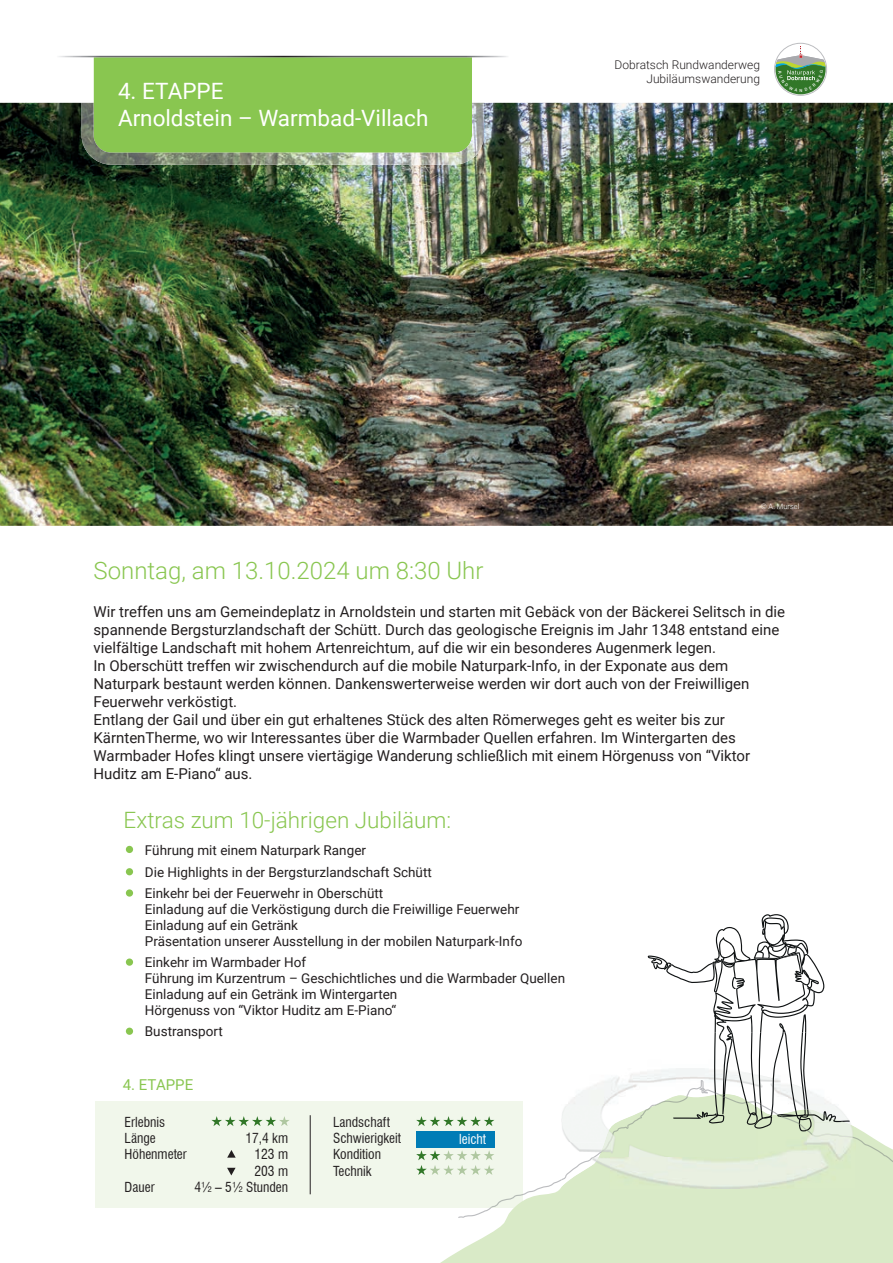
<style>
.page{position:relative;width:893px;height:1263px;background:#fff}
.page>*{position:absolute;margin:0;border:0;box-sizing:border-box;transform-origin:0 0}
.t1{font:300 24px "Roboto";color:#89c650}
.t2{font:22.5px/27px "Roboto";color:#fff}
.t3{font:300 22.5px "Roboto";color:#89c650}
.t4{font:15px/18px "Roboto";color:#231f20}
.t5{font:15px "Roboto";color:#89c650}
.t6{font:13.5px/16.2px "Roboto";color:#231f20}
.t7{font:condensed 13.5px "Swiss 721 BT";color:#231f20}
.t8{font:condensed 13.5px "Swiss 721 BT";color:#384636}
.t9{font:condensed 13.5px "Swiss 721 BT";color:#fff}
.t10{font:300 12px/14.4px "Roboto";color:#231f20;text-align:right}
.t11{font:300 7.5px "Roboto";color:#fff}
</style>
<div class="page">
<img style="left:0;top:103px;width:893px;height:423px">
<img style="left:82px;top:153px;width:402px;height:12px">
<svg style="left:82px;top:55px;width:402px;height:98px;background:#8dc559"></svg>
<svg style="left:787px;top:92px;width:27px;height:2px"></svg>
<hr style="left:57px;top:56px;width:452px;height:1px;background:#fff">
<div style="left:126px;top:846px;width:7px;height:7px;background:#89c650;border-radius:50%"></div>
<div style="left:126px;top:868px;width:7px;height:7px;background:#89c650;border-radius:50%"></div>
<div style="left:126px;top:889px;width:7px;height:8px;background:#89c650;border-radius:50%"></div>
<div style="left:126px;top:958px;width:7px;height:8px;background:#89c650;border-radius:50%"></div>
<div style="left:126px;top:1027px;width:7px;height:8px;background:#89c650;border-radius:50%"></div>
<div style="left:96px;top:1101px;width:427px;height:107px;background:#f1f7eb"></div>
<hr style="left:310px;top:1115px;width:1px;height:79px;background:#231f20">
<svg style="left:211px;top:1116px;width:78px;height:10px"></svg>
<svg style="left:227px;top:1150px;width:9px;height:8px"></svg>
<svg style="left:227px;top:1168px;width:9px;height:7px"></svg>
<svg style="left:416px;top:1116px;width:477px;height:147px;fill:#d9eac7"></svg>
<svg style="left:856px;top:1138px;width:37px;height:24px"></svg>
<svg style="left:416px;top:1150px;width:146px;height:68px"></svg>
<img style="left:566px;top:1068px;width:153px;height:38px">
<img style="left:562px;top:1106px;width:39px;height:35px">
<img style="left:698px;top:1098px;width:24px;height:25px">
<img style="left:758px;top:1130px;width:49px;height:58px">
<img style="left:562px;top:1141px;width:49px;height:47px">
<img style="left:807px;top:1139px;width:49px;height:49px">
<img style="left:610px;top:1157px;width:148px;height:31px">
<img style="left:645px;top:1080px;width:69px;height:16px">
<img style="left:562px;top:1151px;width:40px;height:29px">
<img style="left:601px;top:1096px;width:87px;height:57px">
<img style="left:718px;top:1098px;width:4px;height:6px">
<img style="left:777px;top:1116px;width:79px;height:23px">
<img style="left:756px;top:1057px;width:3px;height:30px">
<img style="left:755px;top:1117px;width:22px;height:13px">
<img style="left:710px;top:1113px;width:36px;height:11px">
<img style="left:784px;top:1032px;width:66px;height:90px">
<img style="left:788px;top:1109px;width:37px;height:21px">
<img style="left:777px;top:1114px;width:31px;height:17px">
<img style="left:759px;top:1032px;width:25px;height:69px">
<img style="left:754px;top:1117px;width:18px;height:12px">
<svg style="left:648px;top:914px;width:176px;height:118px"></svg>
<img style="left:719px;top:1032px;width:37px;height:69px">
<img style="left:722px;top:1094px;width:25px;height:20px">
<img style="left:746px;top:1117px;width:12px;height:8px">
<svg style="left:746px;top:1101px;width:42px;height:16px"></svg>
<img style="left:714px;top:1032px;width:2px;height:63px">
<img style="left:673px;top:1095px;width:44px;height:24px">
<svg style="left:715px;top:1092px;width:10px;height:6px"></svg>
<svg style="left:775px;top:47px;width:51px;height:45px"></svg>
<h2 class="t2" style="left:118px;top:76px;width:312px">4. ETAPPE<br>Arnoldstein – Warmbad-Villach</h2>
<p class="t10" style="left:615px;top:57px;width:147px">Dobratsch Rundwanderweg<br>Jubiläumswanderung</p>
<p class="t11" style="left:761px;top:501px;width:40px">© A. Mursel</p>
<h1 class="t1" style="left:94px;top:554px;width:391px">Sonntag, am 13.10.2024 um 8:30 Uhr</h1>
<p class="t4" style="left:94px;top:602px;width:693px">Wir treffen uns am Gemeindeplatz in Arnoldstein und starten mit Gebäck von der Bäckerei Selitsch in die spannende Bergsturzlandschaft der Schütt. Durch das geologische Ereignis im Jahr 1348 entstand eine vielfältige Landschaft mit hohem Artenreichtum, auf die wir ein besonderes Augenmerk legen.<br>In Oberschütt treffen wir zwischendurch auf die mobile Naturpark-Info, in der Exponate aus dem Naturpark bestaunt werden können. Dankenswerterweise werden wir dort auch von der Freiwilligen Feuerwehr verköstigt.<br>Entlang der Gail und über ein gut erhaltenes Stück des alten Römerweges geht es weiter bis zur KärntenTherme, wo wir Interessantes über die Warmbader Quellen erfahren. Im Wintergarten des Warmbader Hofes klingt unsere viertägige Wanderung schließlich mit einem Hörgenuss von “Viktor Huditz am E-Piano“ aus.</p>
<h2 class="t3" style="left:124px;top:804px;width:329px">Extras zum 10-jährigen Jubiläum:</h2>
<p class="t6" style="left:145px;top:838px;width:288px;line-height:22.5px;text-indent:-17px">• Führung mit einem Naturpark Ranger<br>Die Highlights in der Bergsturzlandschaft Schütt</p>
<p class="t6" style="left:145px;top:884px;width:379px;text-indent:-17px">• Einkehr bei der Feuerwehr in Oberschütt<br>Einladung auf die Verköstigung durch die Freiwillige Feuerwehr Einladung auf ein Getränk<br>Präsentation unserer Ausstellung in der mobilen Naturpark-Info</p>
<p class="t6" style="left:145px;top:953px;width:422px;text-indent:-17px">• Einkehr im Warmbader Hof<br>Führung im Kurzentrum – Geschichtliches und die Warmbader Quellen Einladung auf ein Getränk im Wintergarten<br>Hörgenuss von “Viktor Huditz am E-Piano“</p>
<p class="t6" style="left:128px;top:1022px;width:96px">• Bustransport</p>
<p class="t5" style="left:123px;top:1074px;width:72px">4. ETAPPE</p>
<p class="t8" style="left:125px;top:1114px;width:42px">Erlebnis</p>
<p class="t8" style="left:333px;top:1114px;width:59px">Landschaft</p>
<p class="t7" style="left:125px;top:1130px;width:33px">Länge</p>
<p class="t7" style="left:245px;top:1130px;width:44px">17,4 km</p>
<p class="t7" style="left:333px;top:1130px;width:70px">Schwierigkeit</p>
<p class="t7" style="left:125px;top:1146px;width:64px">Höhenmeter</p>
<p class="t7" style="left:254px;top:1146px;width:35px">123 m</p>
<p class="t7" style="left:333px;top:1146px;width:49px">Kondition</p>
<p class="t7" style="left:254px;top:1162px;width:35px">203 m</p>
<p class="t7" style="left:333px;top:1162px;width:40px">Technik</p>
<p class="t7" style="left:125px;top:1179px;width:32px">Dauer</p>
<p class="t7" style="left:194px;top:1179px;width:95px">4½ – 5½ Stunden</p>
<p class="t9" style="left:459px;top:1131px;width:29px">leicht</p>
</div>
